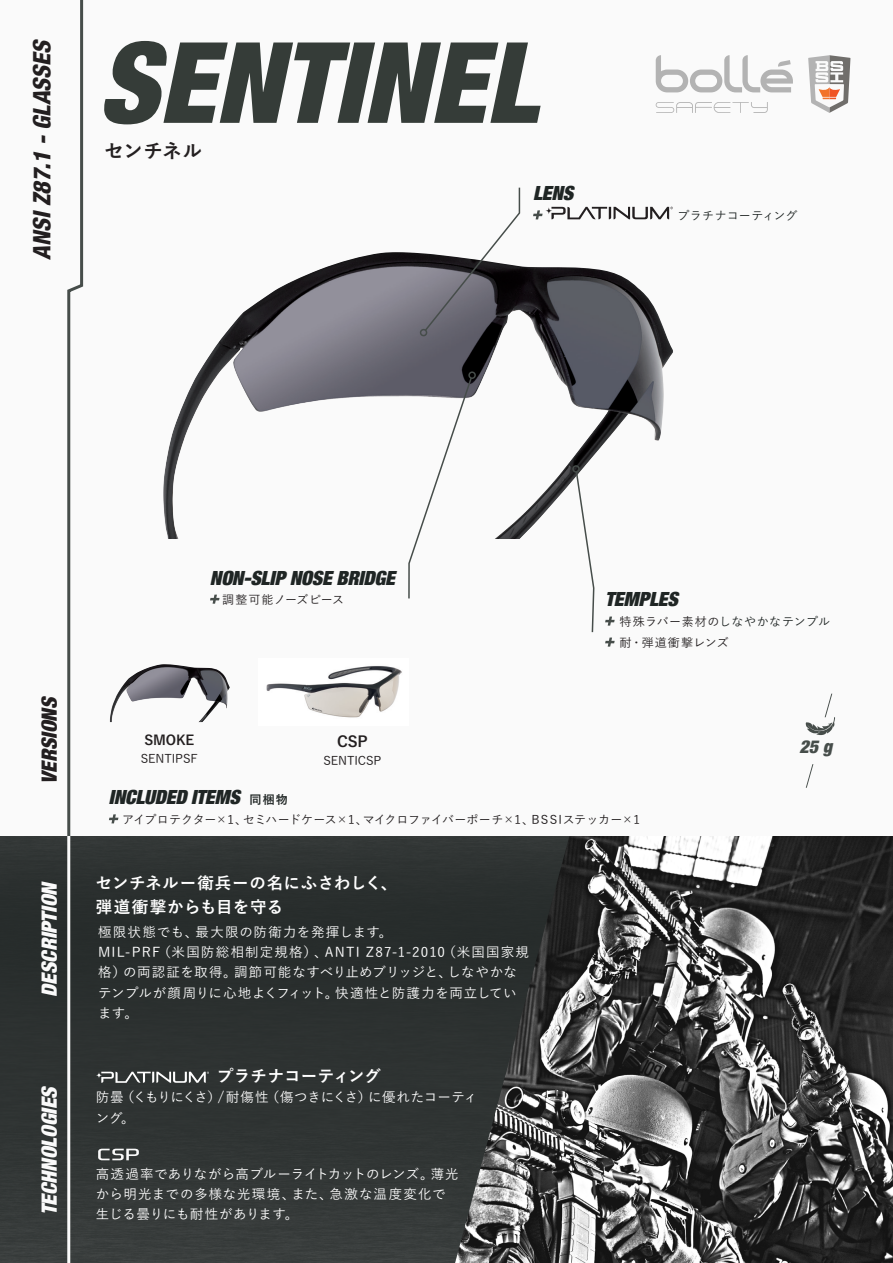
<style>
.page{position:relative;width:893px;height:1263px;background:#fafafa}
.page>*{position:absolute;margin:0;border:0;box-sizing:border-box;transform-origin:0 0}
.t1{font:italic 900 condensed 112.5px "Helvetica Neue LT Com";color:#353c38}
.t2{font:italic 800 condensed 24px "Helvetica Neue LT Com";color:#231f20}
.t3{font:italic 900 condensed 21px "Helvetica Neue LT Com";color:#fafafa}
.t4{font:italic 900 condensed 21px "Helvetica Neue LT Com";color:#231f20}
.t5{font:italic 900 condensed 19.5px "Helvetica Neue LT Com";letter-spacing:-.01em;color:#1f2524}
.t6{font:700 19.5px "Yu Go";letter-spacing:-.005em;color:#231f20}
.t7{font:italic 900 condensed 18px "Helvetica Neue LT Com";color:#464d4a}
.t8{font:700 16.5px "Yu Go";letter-spacing:.015em;color:#fff}
.t9{font:700 16.5px "Yu Go";letter-spacing:.035em;color:#fff}
.t10{font:700 15px "Yu Go";color:#231f20}
.t11{font:500 13.5px/20.2px "Yu Go";letter-spacing:.065em;color:#fff}
.t12{font:500 13.5px/20.2px "Yu Go";letter-spacing:.025em;color:#fff}
.t13{font:500 13.5px/20.2px "Yu Go";letter-spacing:-.02em;color:#fff}
.t14{font:500 13.5px "Yu Go";letter-spacing:.07em;color:#fff}
.t15{font:700 13.5px "Yu Go";letter-spacing:-.01em;color:#231f20}
.t16{font:500 12px "Yu Go";letter-spacing:-.01em;color:#231f20}
.t17{font:500 12px "Yu Go";letter-spacing:.025em;color:#1f2524}
.t18{font:500 12px "Yu Go";letter-spacing:.04em;color:#231f20}
.t19{font:500 12px "Yu Go";letter-spacing:.055em;color:#231f20}
.s1{color:#231f20}
.s2{font-family:"Yu Go";font-weight:700;font-style:normal;font-stretch:normal;font-size:12px}
</style>
<div class="page">
<img style="left:569px;top:836px;width:324px;height:427px">
<img style="left:0;top:836px;width:569px;height:427px">
<img style="left:163px;top:252px;width:510px;height:287px">
<svg style="left:805px;top:693px;width:30px;height:42px"></svg>
<svg style="left:805px;top:764px;width:9px;height:24px"></svg>
<svg style="left:66px;top:0;width:19px;height:839px"></svg>
<hr style="left:67px;top:836px;width:3px;height:427px;background:#fafafa">
<svg style="left:407px;top:376px;width:66px;height:223px"></svg>
<div style="left:468px;top:371px;width:8px;height:8px;border:2px solid #464d4a;border-radius:50%"></div>
<svg style="left:575px;top:470px;width:20px;height:163px"></svg>
<div style="left:572px;top:465px;width:8px;height:8px;border:2px solid #464d4a;border-radius:50%"></div>
<svg style="left:423px;top:187px;width:98px;height:145px"></svg>
<div style="left:420px;top:329px;width:7px;height:7px;border:2px solid #464d4a;border-radius:50%"></div>
<img style="left:266px;top:666px;width:136px;height:52px">
<img style="left:110px;top:664px;width:120px;height:58px">
<svg style="left:656px;top:102px;width:112px;height:11px"></svg>
<svg style="left:656px;top:55px;width:137px;height:37px"></svg>
<svg style="left:808px;top:55px;width:42px;height:58px"></svg>
<svg style="left:533px;top:210px;width:10px;height:9px"></svg>
<svg style="left:551px;top:207px;width:122px;height:13px"></svg>
<svg style="left:545px;top:207px;width:7px;height:7px"></svg>
<svg style="left:210px;top:595px;width:10px;height:9px"></svg>
<svg style="left:605px;top:616px;width:10px;height:10px"></svg>
<svg style="left:605px;top:637px;width:10px;height:10px"></svg>
<svg style="left:96px;top:1071px;width:113px;height:12px"></svg>
<svg style="left:98px;top:1149px;width:41px;height:11px"></svg>
<svg style="left:109px;top:814px;width:9px;height:9px"></svg>
<p class="t2" style="left:27px;top:260px;width:223px;rotate:-90deg">ANSI Z87.1 - GLASSES</p>
<p class="t1" style="left:98px;top:16px;width:441px">SENTINEL</p>
<p class="t6" style="left:105px;top:140px;width:99px">センチネル</p>
<p class="t5" style="left:533px;top:181px;width:42px">LENS</p>
<p class="t17" style="left:677px;top:204px;width:121px">プラチナコーティング</p>
<p class="t4" style="left:37px;top:783px;width:89px;rotate:-90deg">VERSIONS</p>
<p class="t3" style="left:37px;top:996px;width:117px;rotate:-90deg">DESCRIPTION</p>
<p class="t3" style="left:37px;top:1215px;width:131px;rotate:-90deg">TECHNOLOGIES</p>
<p class="t5" style="left:210px;top:565px;width:186px">NON-SLIP NOSE BRIDGE</p>
<p class="t18" style="left:222px;top:588px;width:123px">調整可能ノーズピース</p>
<p class="t5" style="left:605px;top:587px;width:74px">TEMPLES</p>
<p class="t17" style="left:619px;top:610px;width:212px"><span class="s1">特殊ラバー素材の</span>しなやかなテンプル</p>
<p class="t19" style="left:619px;top:631px;width:111px">耐・弾道衝撃レンズ</p>
<p class="t15" style="left:144px;top:733px;width:51px">SMOKE</p>
<p class="t16" style="left:141px;top:748px;width:58px">SENTIPSF</p>
<p class="t10" style="left:337px;top:732px;width:32px">CSP</p>
<p class="t16" style="left:323px;top:749px;width:59px">SENTICSP</p>
<p class="t7" style="left:799px;top:736px;width:34px">25 g</p>
<p class="t5" style="left:109px;top:785px;width:180px">INCLUDED ITEMS <span class="s2">同梱物</span></p>
<p class="t16" style="left:122px;top:808px;width:519px">アイプロテクター×1、セミハードケース×1、マイクロファイバーポーチ×1、BSSIステッカー×1</p>
<p class="t8" style="left:96px;top:874px;width:303px">センチネルー衛兵ーの名にふさわしく、</p>
<p class="t9" style="left:96px;top:898px;width:189px">弾道衝撃からも目を守る</p>
<p class="t14" style="left:98px;top:919px;width:296px">極限状態でも、最大限の防衛力を発揮します。</p>
<p class="t11" style="left:98px;top:940px;width:432px">MIL-PRF（米国防総相制定規格）、ANTI Z87-1-2010（米国国家規格）の両認証を取得。調節可能なすべり止めブリッジと、しなやかなテンプルが顔周りに心地よくフィット。快適性と防護力を両立しています。</p>
<p class="t8" style="left:217px;top:1067px;width:165px">プラチナコーティング</p>
<p class="t13" style="left:96px;top:1085px;width:383px">防曇（くもりにくさ）/耐傷性（傷つきにくさ）に優れたコーティング。</p>
<p class="t12" style="left:96px;top:1162px;width:364px">高透過率でありながら高ブルーライトカットのレンズ。薄光から明光までの多様な光環境、また、急激な温度変化で生じる曇りにも耐性があります。</p>
</div>
